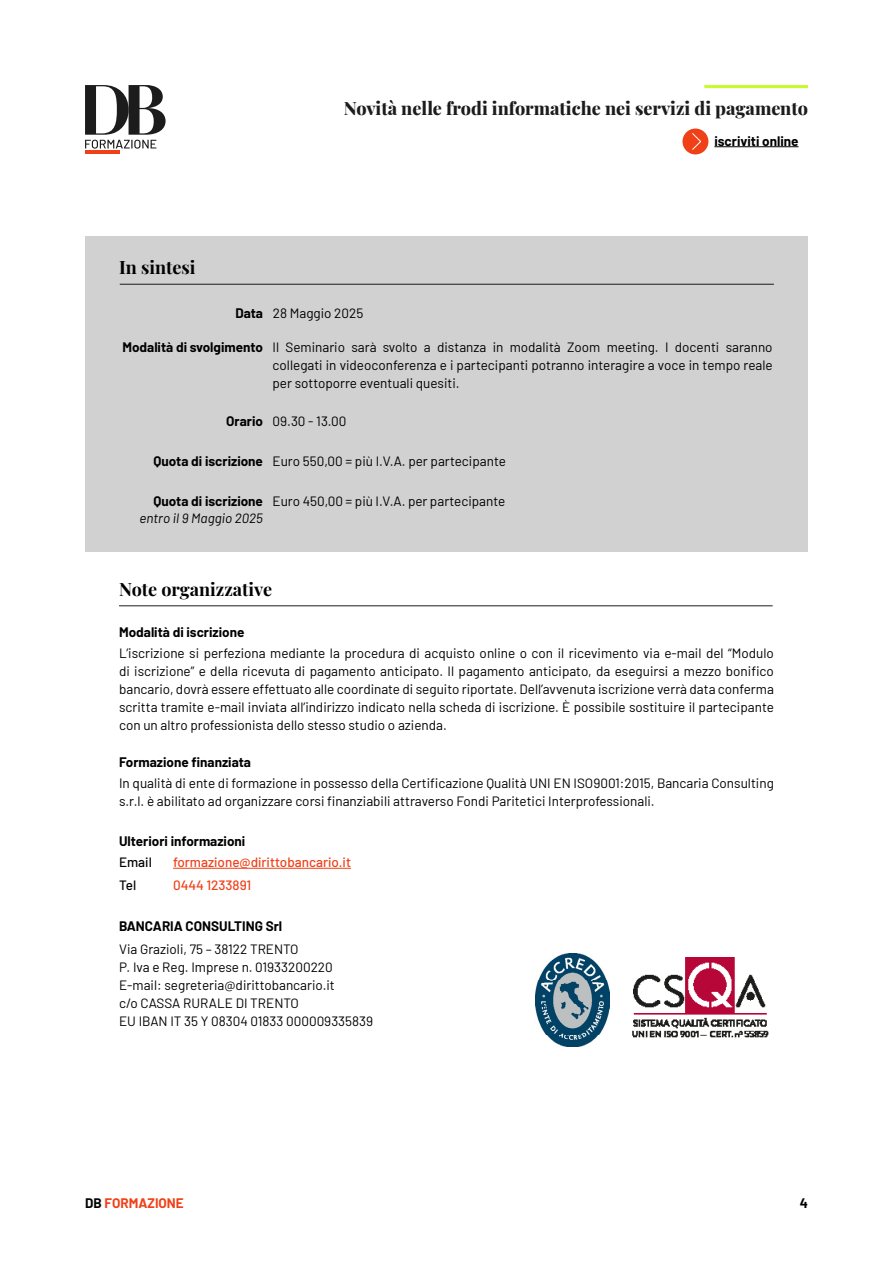
<style>
.page{position:relative;width:893px;height:1263px;background:#fff}
.page>*{position:absolute;margin:0;border:0;box-sizing:border-box;transform-origin:0 0}
.t1{font:800 18px "Playfair Display";color:#1c1c1c}
.t2{font:700 18px "Playfair Display";color:#000}
.t3{font:13.5px/18px "Barlow";color:#000;text-align:justify}
.t4{font:700 13.5px "Barlow";color:#000}
.t5{font:500 13.5px "Barlow";color:#f04017}
.t6{font:italic 13.5px "Barlow";color:#000}
.t7{font:700 13.5px "Barlow";color:#f04017}
.t8{font:500 13.5px "Barlow";color:#000}
.s1{font-weight:700}
.s2{color:#000}
</style>
<div class="page">
<hr style="left:85px;top:151px;width:35px;height:3px;background:#f04017">
<svg style="left:85px;top:85px;width:81px;height:64px"></svg>
<hr style="left:714px;top:146px;width:85px;height:1px;background:#000">
<div style="left:682px;top:129px;width:26px;height:25px;background:#f04017;border-radius:50%"></div>
<svg style="left:692px;top:133px;width:9px;height:17px"></svg>
<hr style="left:119px;top:605px;width:654px;height:1px;background:#1c1c1c">
<div style="left:85px;top:236px;width:723px;height:315px;background:#d1d1d1"></div>
<hr style="left:120px;top:284px;width:654px;height:1px;background:#1c1c1c">
<hr style="left:705px;top:85px;width:103px;height:3px;background:#c9fa30">
<hr style="left:173px;top:868px;width:178px;height:1px;background:#f04017">
<img style="left:535px;top:953px;width:75px;height:94px">
<img style="left:632px;top:958px;width:137px;height:80px">
<h1 class="t2" style="left:119px;top:253px;width:78px">In sintesi</h1>
<h1 class="t1" style="left:344px;top:94px;width:466px">Novità nelle frodi informatiche nei servizi di pagamento</h1>
<p class="t4" style="left:714px;top:131px;width:86px">iscriviti online</p>
<p class="t3" style="left:273px;top:303px;width:92px">28 Maggio 2025</p>
<p class="t3" style="left:273px;top:337px;width:502px;text-indent:-150px"><span class="s1">Modalità di svolgimento</span> Il Seminario sarà svolto a distanza in modalità Zoom meeting. I docenti saranno collegati in videoconferenza e i partecipanti potranno interagire a voce in tempo reale per sottoporre eventuali quesiti.</p>
<p class="t3" style="left:226px;top:411px;width:122px"><span class="s1">Orario</span> 09.30 - 13.00</p>
<p class="t3" style="left:154px;top:451px;width:354px"><span class="s1">Quota di iscrizione</span> Euro 550,00 = più I.V.A. per partecipante</p>
<p class="t4" style="left:154px;top:491px;width:111px">Quota di iscrizione</p>
<p class="t6" style="left:139px;top:508px;width:125px">entro il 9 Maggio 2025</p>
<p class="t4" style="left:235px;top:303px;width:29px">Data</p>
<p class="t3" style="left:273px;top:491px;width:234px">Euro 450,00 = più I.V.A. per partecipante</p>
<h1 class="t2" style="left:119px;top:575px;width:154px">Note organizzative</h1>
<p class="t4" style="left:119px;top:622px;width:127px">Modalità di iscrizione</p>
<p class="t3" style="left:119px;top:643px;width:656px">L’iscrizione si perfeziona mediante la procedura di acquisto online o con il ricevimento via e-mail del “Modulo di iscrizione” e della ricevuta di pagamento anticipato. Il pagamento anticipato, da eseguirsi a mezzo bonifico bancario, dovrà essere effettuato alle coordinate di seguito riportate. Dell’avvenuta iscrizione verrà data conferma scritta tramite e-mail inviata all’indirizzo indicato nella scheda di iscrizione. È possibile sostituire il partecipante con un altro professionista dello stesso studio o azienda.</p>
<p class="t4" style="left:119px;top:752px;width:133px">Formazione finanziata</p>
<p class="t3" style="left:119px;top:773px;width:656px">In qualità di ente di formazione in possesso della Certificazione Qualità UNI EN ISO9001:2015, Bancaria Consulting s.r.l. è abilitato ad organizzare corsi finanziabili attraverso Fondi Paritetici Interprofessionali.</p>
<p class="t4" style="left:119px;top:831px;width:128px">Ulteriori informazioni</p>
<p class="t8" style="left:119px;top:852px;width:34px">Email</p>
<p class="t5" style="left:173px;top:852px;width:179px">formazione@dirittobancario.it</p>
<p class="t8" style="left:119px;top:875px;width:19px">Tel</p>
<p class="t5" style="left:173px;top:875px;width:80px">0444 1233891</p>
<p class="t4" style="left:119px;top:916px;width:165px">BANCARIA CONSULTING Srl</p>
<p class="t3" style="left:119px;top:939px;width:256px;text-align:left">Via Grazioli, 75 – 38122 TRENTO<br>P. Iva e Reg. Imprese n. 01933200220<br>E-mail: segreteria@dirittobancario.it<br>c/o CASSA RURALE DI TRENTO<br>EU IBAN IT 35 Y 08304 01833 000009335839</p>
<p class="t7" style="left:85px;top:1193px;width:100px"><span class="s2">DB</span> FORMAZIONE</p>
<p class="t4" style="left:800px;top:1193px;width:10px">4</p>
</div>
